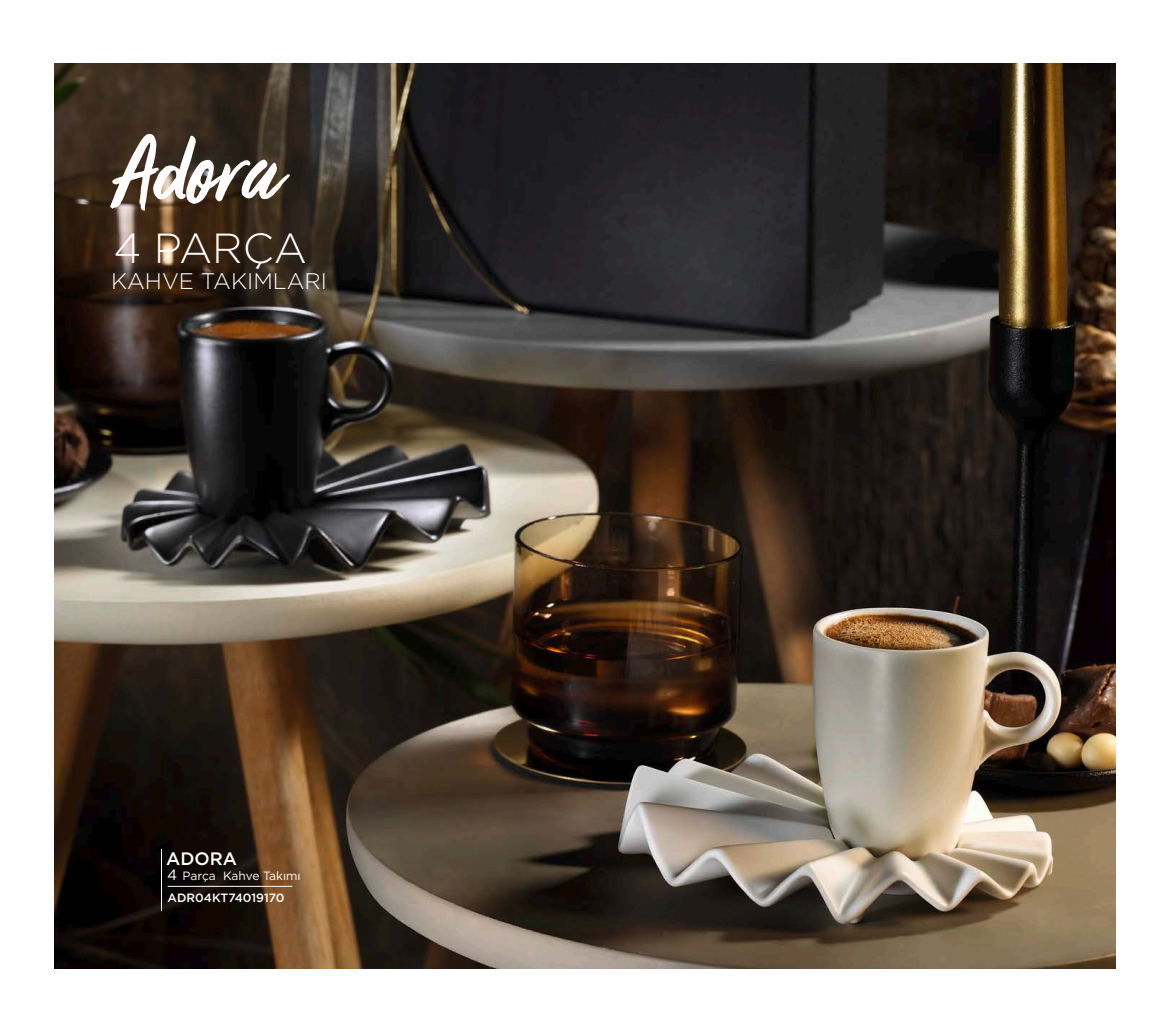
<style>
.page{position:relative;width:1170px;height:1021px;background:#fff}
.page>*{position:absolute;margin:0;border:0;box-sizing:border-box;transform-origin:0 0}
.t1{font:96px "Viva Beautiful C";color:#fff}
.t2{font:300 42px "Gotham";color:#fff}
.t3{font:300 22.5px "Gotham";color:#fff}
.t4{font:500 18px "Gotham";color:#fff}
.t5{font:12px "Gotham";color:#fff}
.t6{font:500 12px "Gotham";color:#fff}
.s1{font-size:15px}
</style>
<div class="page">
<img style="left:54px;top:63px;width:1061px;height:905px">
<hr style="left:168px;top:886px;width:124px;height:1px;background:#fff">
<hr style="left:161px;top:849px;width:1px;height:61px;background:#fff">
<p class="t1" style="left:112px;top:107px;width:171px">Adora</p>
<p class="t2" style="left:113px;top:221px;width:195px">4 PARÇA</p>
<p class="t3" style="left:111px;top:267px;width:217px">KAHVE TAKIMLARI</p>
<p class="t4" style="left:166px;top:846px;width:72px">ADORA</p>
<p class="t5" style="left:167px;top:868px;width:135px"><span class="s1">4</span> Parça Kahve Takımı</p>
<p class="t6" style="left:167px;top:890px;width:118px">ADR04KT74019170</p>
</div>
